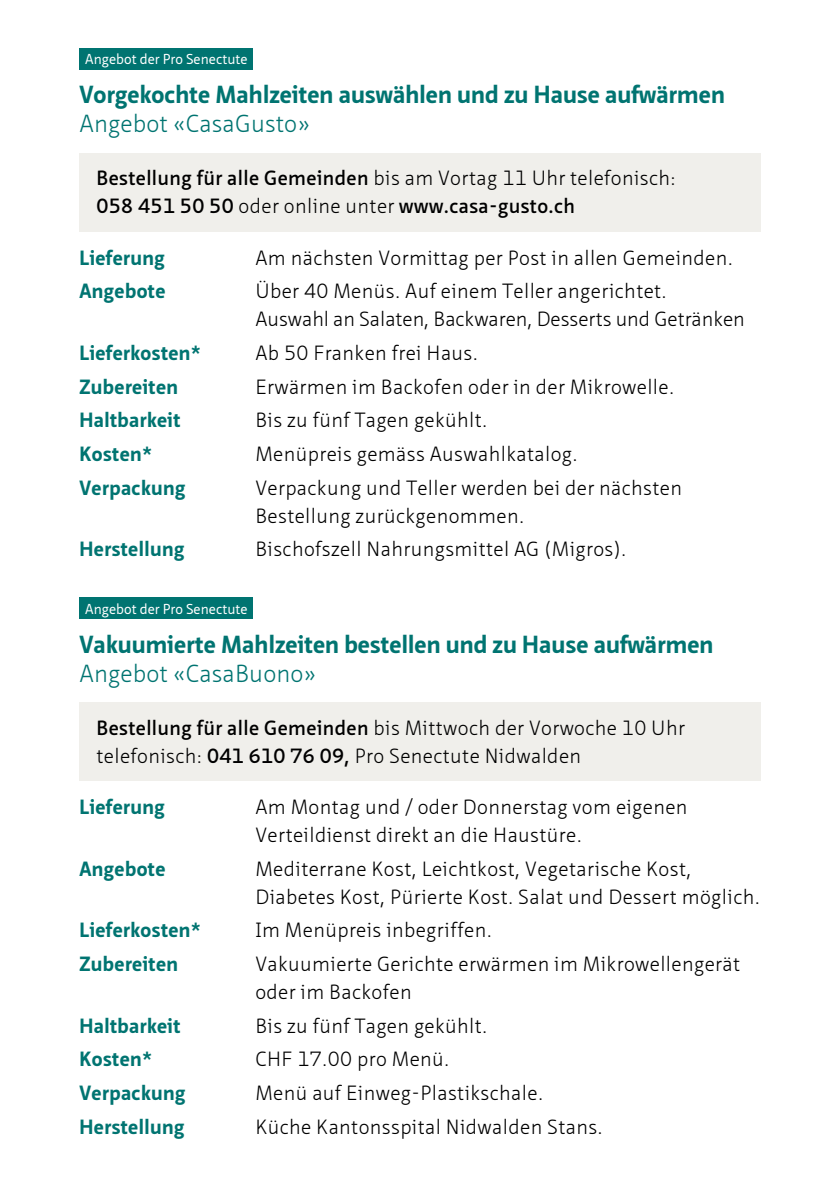
<style>
.page{position:relative;width:840px;height:1191px;background:#fff}
.page>*{position:absolute;margin:0;border:0;box-sizing:border-box;transform-origin:0 0}
.t1{font:700 24px "Neue Sans Pro";letter-spacing:.005em;color:#007471}
.t2{font:300 24px "Neue Sans Pro";letter-spacing:.005em;color:#007471}
.t3{font:300 20px/28px "Neue Sans Pro";letter-spacing:.02em;color:#000}
.t4{font:700 20px "Neue Sans Pro";letter-spacing:.02em;color:#007471}
.t5{font:600 20px/28px "Neue Sans Pro";letter-spacing:.02em;color:#000}
.t6{font:300 20px/28px "Neue Sans Pro";color:#000}
.t7{font:14px "Neue Sans Pro";letter-spacing:.005em;color:#fff}
.s1{font-weight:300}
.s2{font-weight:600}
</style>
<div class="page">
<div style="left:79px;top:153px;width:681px;height:79px;background:#f0efeb"></div>
<div style="left:79px;top:702px;width:681px;height:79px;background:#f0efeb"></div>
<div style="left:79px;top:48px;width:174px;height:22px;background:#007471"></div>
<div style="left:79px;top:597px;width:174px;height:22px;background:#007471"></div>
<p class="t7" style="left:85px;top:50px;width:164px">Angebot der Pro Senectute</p>
<p class="t1" style="left:79px;top:79px;width:646px">Vorgekochte Mahlzeiten auswählen und zu Hause aufwärmen</p>
<p class="t2" style="left:79px;top:108px;width:232px">Angebot «CasaGusto»</p>
<p class="t5" style="left:96px;top:164px;width:580px">Bestellung für alle Gemeinden <span class="s1">bis am Vortag 11 Uhr telefonisch:<br></span>058 451 50 50 <span class="s1">oder online unter</span> www.casa-gusto.ch</p>
<p class="t4" style="left:79px;top:244px;width:87px">Lieferung</p>
<p class="t3" style="left:255px;top:243px;width:479px">Am nächsten Vormittag per Post in allen Gemeinden.</p>
<p class="t4" style="left:79px;top:278px;width:87px">Angebote</p>
<p class="t6" style="left:255px;top:277px;width:490px">Über 40 Menüs. Auf einem Teller angerichtet.<br>Auswahl an Salaten, Backwaren, Desserts und Getränken</p>
<p class="t4" style="left:79px;top:340px;width:123px">Lieferkosten*</p>
<p class="t3" style="left:255px;top:339px;width:224px">Ab 50 Franken frei Haus.</p>
<p class="t4" style="left:79px;top:373px;width:100px">Zubereiten</p>
<p class="t3" style="left:255px;top:372px;width:420px">Erwärmen im Backofen oder in der Mikrowelle.</p>
<p class="t4" style="left:79px;top:407px;width:102px">Haltbarkeit</p>
<p class="t3" style="left:255px;top:406px;width:233px">Bis zu fünf Tagen gekühlt.</p>
<p class="t4" style="left:79px;top:441px;width:74px">Kosten*</p>
<p class="t3" style="left:255px;top:440px;width:324px">Menüpreis gemäss Auswahlkatalog.</p>
<p class="t4" style="left:79px;top:474px;width:107px">Verpackung</p>
<p class="t3" style="left:255px;top:473px;width:428px">Verpackung und Teller werden bei der nächsten<br>Bestellung zurückgenommen.</p>
<p class="t4" style="left:79px;top:536px;width:106px">Herstellung</p>
<p class="t3" style="left:255px;top:535px;width:372px">Bischofszell Nahrungsmittel AG (Migros).</p>
<p class="t7" style="left:85px;top:599px;width:164px">Angebot der Pro Senectute</p>
<p class="t1" style="left:79px;top:628px;width:635px">Vakuumierte Mahlzeiten bestellen und zu Hause aufwärmen</p>
<p class="t2" style="left:79px;top:657px;width:238px">Angebot «CasaBuono»</p>
<p class="t3" style="left:96px;top:713px;width:589px"><span class="s2">Bestellung für alle Gemeinden</span> bis Mittwoch der Vorwoche 10 Uhr telefonisch: <span class="s2">041 610 76 09,</span> Pro Senectute Nidwalden</p>
<p class="t4" style="left:79px;top:794px;width:87px">Lieferung</p>
<p class="t3" style="left:255px;top:792px;width:433px">Am Montag und / oder Donnerstag vom eigenen<br>Verteildienst direkt an die Haustüre.</p>
<p class="t4" style="left:79px;top:855px;width:87px">Angebote</p>
<p class="t3" style="left:255px;top:854px;width:505px">Mediterrane Kost, Leichtkost, Vegetarische Kost,<br>Diabetes Kost, Pürierte Kost. Salat und Dessert möglich.</p>
<p class="t4" style="left:79px;top:917px;width:123px">Lieferkosten*</p>
<p class="t3" style="left:255px;top:916px;width:238px">Im Menüpreis inbegriffen.</p>
<p class="t4" style="left:79px;top:951px;width:100px">Zubereiten</p>
<p class="t3" style="left:255px;top:949px;width:486px">Vakuumierte Gerichte erwärmen im Mikrowellengerät oder im Backofen</p>
<p class="t4" style="left:79px;top:1012px;width:102px">Haltbarkeit</p>
<p class="t3" style="left:255px;top:1011px;width:233px">Bis zu fünf Tagen gekühlt.</p>
<p class="t4" style="left:79px;top:1046px;width:74px">Kosten*</p>
<p class="t3" style="left:255px;top:1045px;width:195px">CHF 17.00 pro Menü.</p>
<p class="t4" style="left:79px;top:1080px;width:107px">Verpackung</p>
<p class="t3" style="left:255px;top:1078px;width:289px">Menü auf Einweg-Plastikschale.</p>
<p class="t4" style="left:79px;top:1113px;width:106px">Herstellung</p>
<p class="t3" style="left:255px;top:1112px;width:349px">Küche Kantonsspital Nidwalden Stans.</p>
</div>
